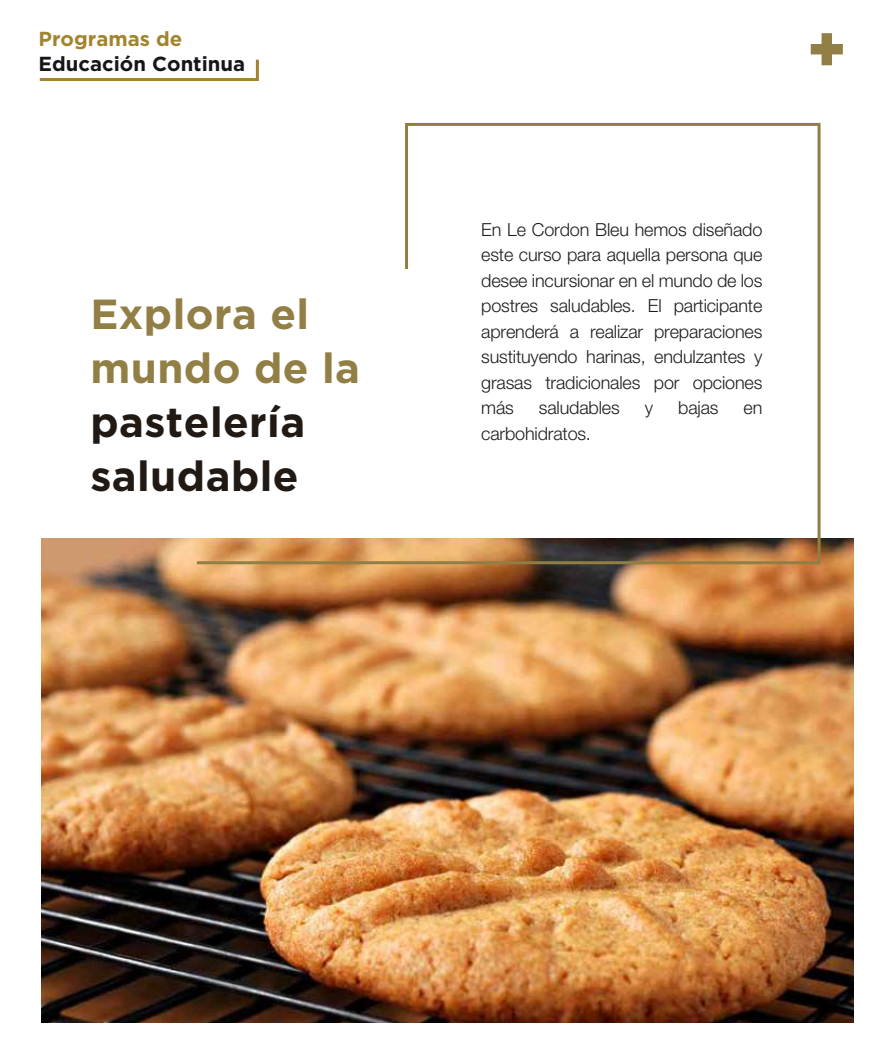
<style>
.page{position:relative;width:892px;height:1063px;background:#fff}
.page>*{position:absolute;margin:0;border:0;box-sizing:border-box;transform-origin:0 0}
.t1{font:700 42px/54px "Gotham";letter-spacing:.01em;color:#201914}
.t2{font:700 42px/54px "Gotham";letter-spacing:.01em;color:#927f45}
.t3{font:700 20.25px "Gotham";color:#151619}
.t4{font:700 20.25px "Gotham";color:#a3842e}
.t5{font:300 18px/25.5px "Helvetica Neue LT Std";letter-spacing:-.01em;color:#1e1e1e;text-align:justify}
</style>
<div class="page">
<img style="left:41px;top:538px;width:813px;height:485px">
<svg style="left:811px;top:33px;width:32px;height:32px"></svg>
<svg style="left:39px;top:59px;width:220px;height:22px"></svg>
<svg style="left:194px;top:122px;width:628px;height:444px"></svg>
<p class="t4" style="left:39px;top:27px;width:145px">Programas de</p>
<p class="t3" style="left:39px;top:52px;width:208px">Educación Continua</p>
<h1 class="t2" style="left:90px;top:286px;width:271px">Explora el mundo de la</h1>
<h1 class="t1" style="left:90px;top:394px;width:216px">pastelería saludable</h1>
<p class="t5" style="left:481px;top:216px;width:283px">En Le Cordon Bleu hemos diseñado este curso para aquella persona que desee incursionar en el mundo de los postres saludables. El participante aprenderá a realizar preparaciones sustituyendo harinas, endulzantes y grasas tradicionales por opciones más</p>
<p class="t5" style="left:539px;top:395px;width:82px">saludables</p>
<p class="t5" style="left:645px;top:395px;width:10px">y</p>
<p class="t5" style="left:678px;top:395px;width:42px">bajas</p>
<p class="t5" style="left:743px;top:395px;width:20px">en</p>
<p class="t5" style="left:481px;top:420px;width:111px">carbohidratos.</p>
</div>
